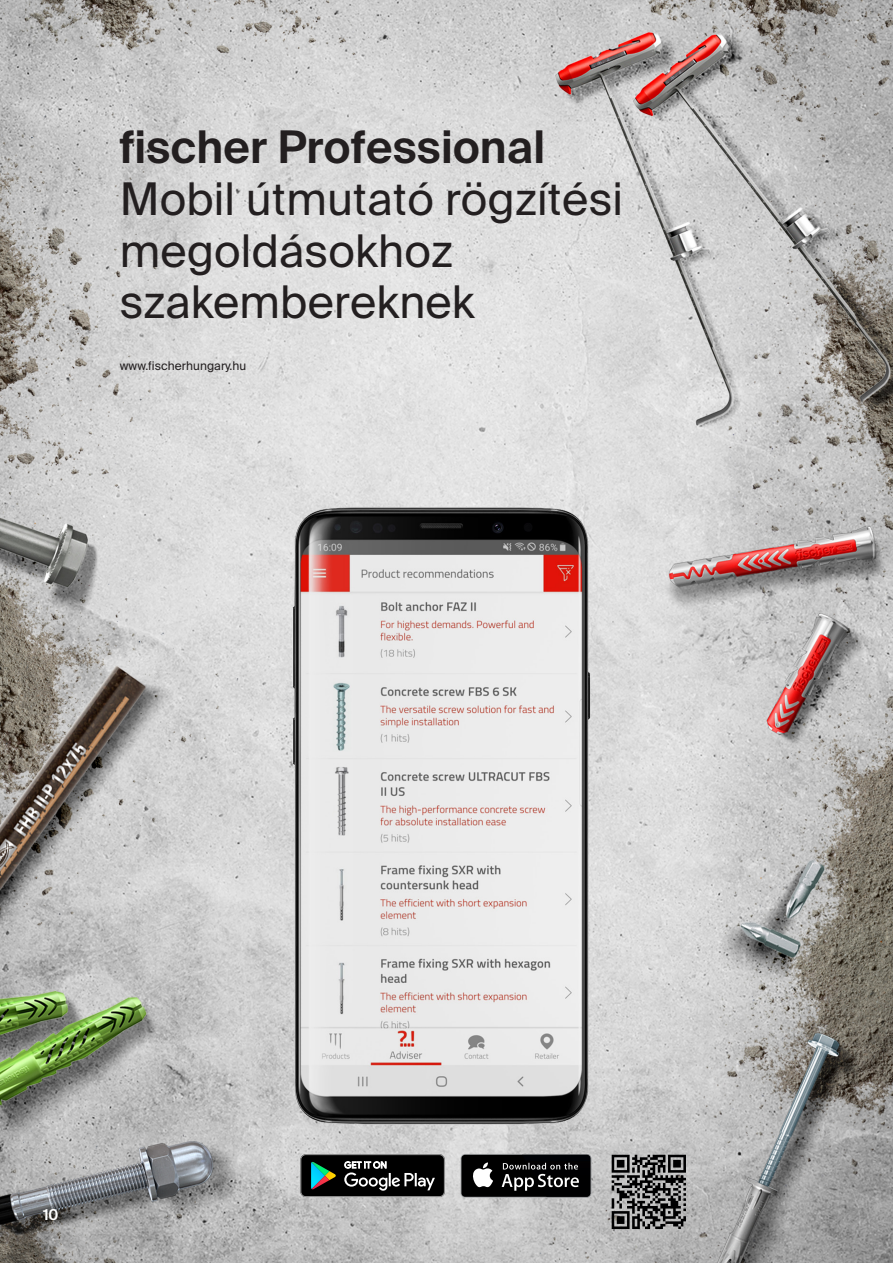
<style>
.page{position:relative;width:893px;height:1263px;background:#fff}
.page>*{position:absolute;margin:0;border:0;box-sizing:border-box;transform-origin:0 0}
.CB_AF_01_HEAD_30PT_S{font:45px/51.8px "fischerstrong";letter-spacing:.005em;color:#231f20}
.CB_AF_08_PAGINATION{font:600 15px "fischerstrong";color:#fff}
.CB_AF_01_HEAD_26PT_3{font:12px "fischerstrong";letter-spacing:.005em;color:#231f20}
.s1{font-weight:600}
</style>
<div class="page">
<img style="left:0;top:0;width:893px;height:1263px">
<svg style="left:612px;top:1155px;width:74px;height:74px;background:#5c5c5d"></svg>
<svg style="left:300px;top:1154px;width:145px;height:43px;background:#292f2e"></svg>
<svg style="left:461px;top:1154px;width:130px;height:44px"></svg>
<div style="left:461px;top:1155px;width:129px;height:42px;background:#000;border-radius:4px"></div>
<svg style="left:473px;top:1162px;width:20px;height:25px"></svg>
<img style="left:522px;top:1154px;width:69px;height:44px">
<img style="left:522px;top:1155px;width:68px;height:42px">
<svg style="left:502px;top:1163px;width:77px;height:28px"></svg>
<img style="left:276px;top:493px;width:332px;height:646px">
<p class="CB_AF_01_HEAD_30PT_S" style="left:120px;top:122px;width:505px"><span class="s1">fischer Professional<br></span>Mobil útmutató rögzítési megoldásokhoz</p>
<p class="CB_AF_01_HEAD_30PT_S" style="left:120px;top:277px;width:356px">szakembereknek</p>
<p class="CB_AF_01_HEAD_26PT_3" style="left:120px;top:359px;width:128px">www.fischerhungary.hu</p>
<p class="CB_AF_08_PAGINATION" style="left:43px;top:1206px;width:17px">10</p>
</div>
